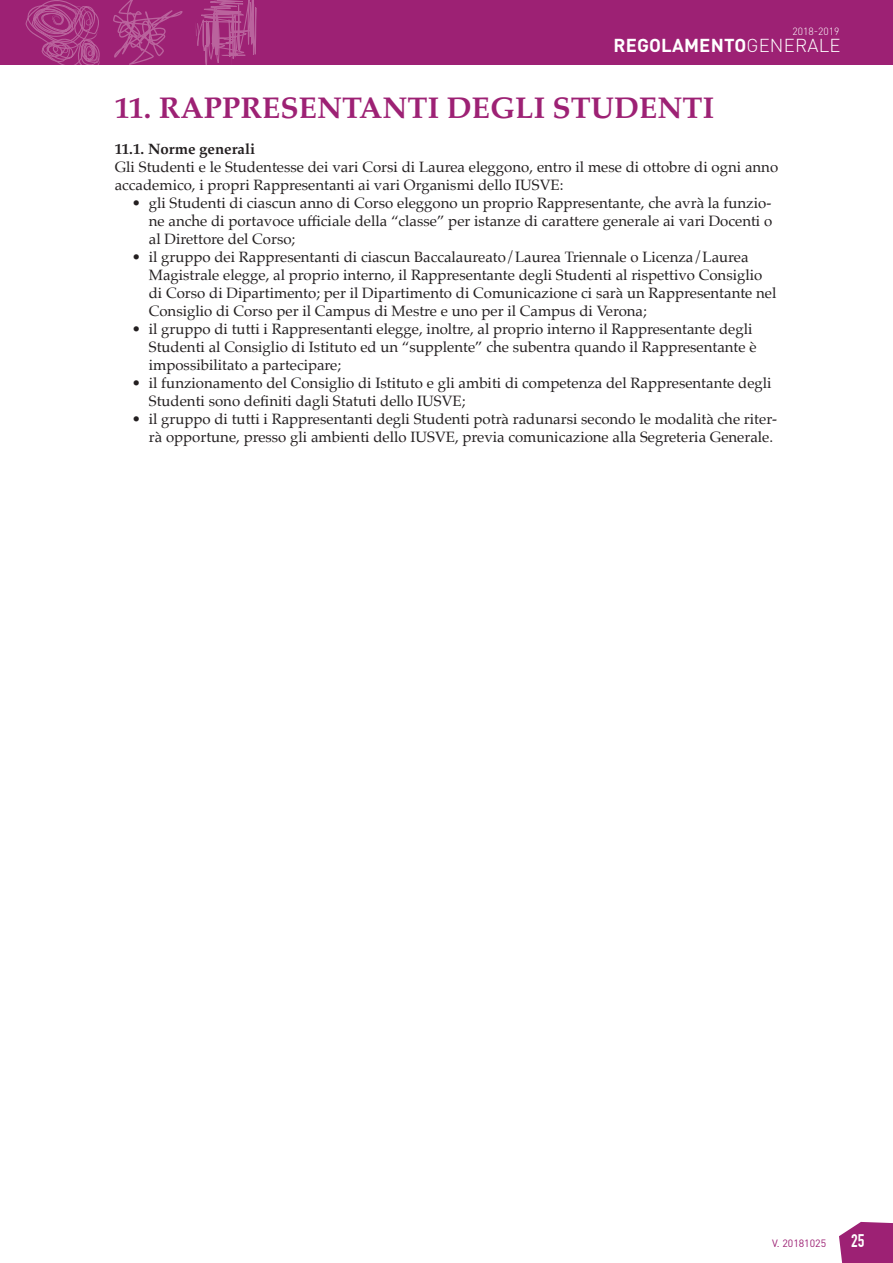
<style>
.page{position:relative;width:893px;height:1263px;background:#fff}
.page>*{position:absolute;margin:0;border:0;box-sizing:border-box;transform-origin:0 0}
.titoli_neri{font:700 30px "Palatino";color:#9d2174}
.t1{font:700 18.45px "DIN Pro";letter-spacing:.01em;color:#fff}
.t2{font:700 17.85px "DIN Condensed";color:#fff}
.testo_base{font:15px/18px "Palatino";color:#231f20}
.testo_bold{font:700 15px "Palatino";color:#231f20}
.t3{font:10.5px "DIN";color:#9d2174}
.t4{font:300 10.35px "DIN Pro";color:#fff}
.s1{font-weight:300}
</style>
<div class="page">
<svg style="left:839px;top:1222px;width:54px;height:41px;background:#a63681"></svg>
<div style="left:0;top:0;width:893px;height:65px;background:#9d2174"></div>
<svg style="left:196px;top:0;width:61px;height:65px"></svg>
<svg style="left:113px;top:0;width:70px;height:65px"></svg>
<svg style="left:25px;top:0;width:75px;height:65px"></svg>
<p class="t4" style="left:793px;top:24px;width:49px">2018-2019</p>
<p class="t1" style="left:613px;top:33px;width:228px">REGOLAMENTO<span class="s1">GENERALE</span></p>
<p class="titoli_neri" style="left:115px;top:82px;width:601px">11. RAPPRESENTANTI DEGLI STUDENTI</p>
<p class="testo_bold" style="left:115px;top:136px;width:142px">11.1. Norme generali</p>
<p class="testo_base" style="left:115px;top:158px;width:665px">Gli Studenti e le Studentesse dei vari Corsi di Laurea eleggono, entro il mese di ottobre di ogni anno accademico, i propri Rappresentanti ai vari Organismi dello IUSVE:</p>
<p class="testo_base" style="left:149px;top:194px;width:625px;text-align:justify;text-indent:-17px">• gli Studenti di ciascun anno di Corso eleggono un proprio Rappresentante, che avrà la funzio&shy;ne anche di portavoce ufficiale della “classe” per istanze di carattere generale ai vari Docenti o al Direttore del Corso;</p>
<p class="testo_base" style="left:149px;top:248px;width:629px;text-indent:-17px">• il gruppo dei Rappresentanti di ciascun Baccalaureato/Laurea Triennale o Licenza/Laurea Magistrale elegge, al proprio interno, il Rappresentante degli Studenti al rispettivo Consiglio di Corso di Dipartimento; per il Dipartimento di Comunicazione ci sarà un Rappresentante nel Consiglio di Corso per il Campus di Mestre e uno per il Campus di Verona;</p>
<p class="testo_base" style="left:149px;top:320px;width:609px;text-indent:-17px">• il gruppo di tutti i Rappresentanti elegge, inoltre, al proprio interno il Rappresentante degli<br>Studenti al Consiglio di Istituto ed un “supplente” che subentra quando il Rappresentante è impossibilitato a partecipare;</p>
<p class="testo_base" style="left:149px;top:374px;width:624px;text-indent:-17px">• il funzionamento del Consiglio di Istituto e gli ambiti di competenza del Rappresentante degli<br>Studenti sono definiti dagli Statuti dello IUSVE;</p>
<p class="testo_base" style="left:132px;top:410px;width:647px;text-align:right">• il gruppo di tutti i Rappresentanti degli Studenti potrà radunarsi secondo le modalità che riter&shy;rà opportune, presso gli ambienti dello IUSVE, previa comunicazione alla Segreteria Generale.</p>
<p class="t3" style="left:772px;top:1236px;width:56px">V. 20181025</p>
<p class="t2" style="left:851px;top:1230px;width:15px">25</p>
</div>
